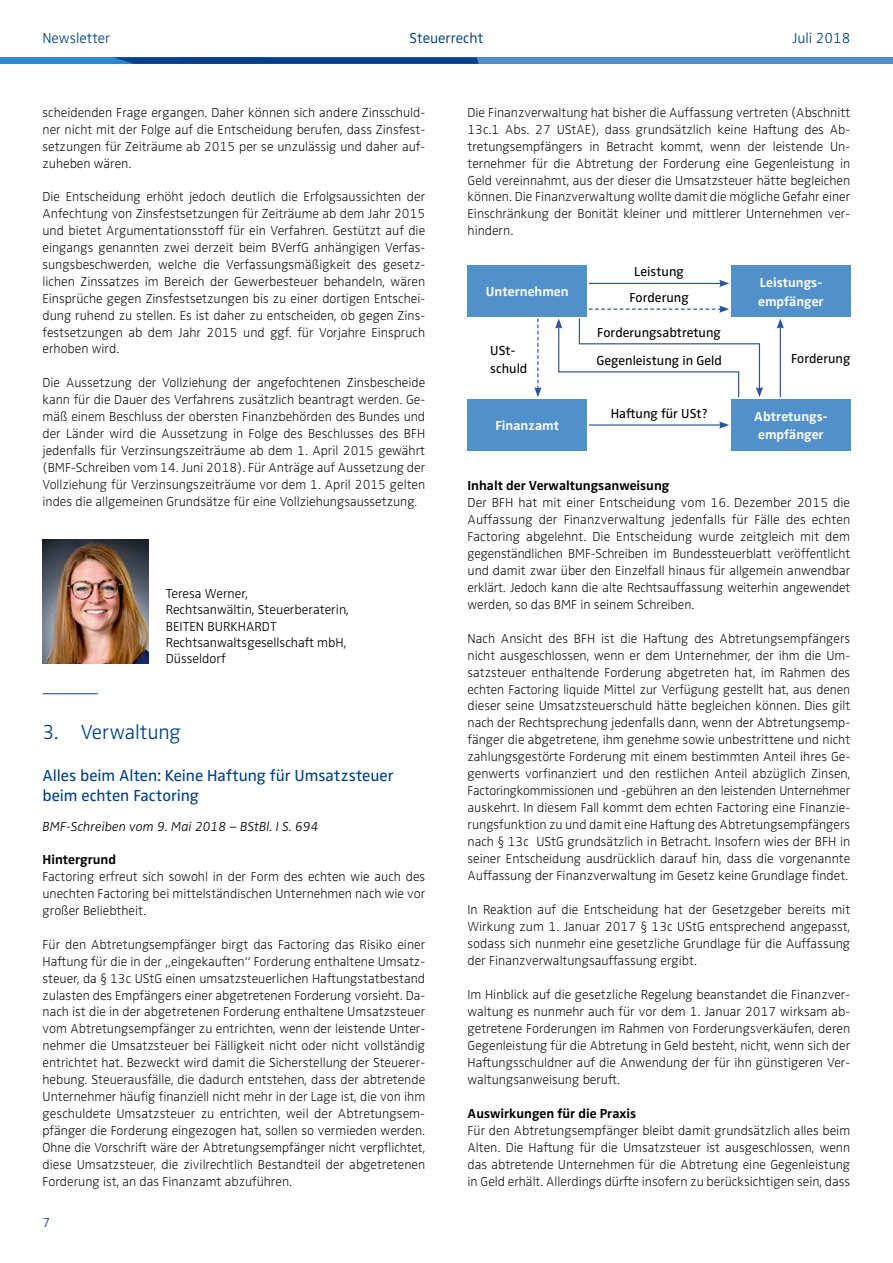
<style>
.page{position:relative;width:893px;height:1263px;background:#fff}
.page>*{position:absolute;margin:0;border:0;box-sizing:border-box;transform-origin:0 0}
.t1{font:300 21px "Zwo OT";letter-spacing:-.01em;color:#004086}
.t2{font:16.5px/19.8px "Zwo OT";color:#004086}
.t3{font:300 15px "Zwo OT";color:#004086}
.t4{font:300 15px "Zwo OT";color:#004086}
.t5{font:300 expanded 13.5px/17px "Zwo OT";color:#000;text-align:justify}
.t6{font:300 13.5px/16.2px "Zwo OT";color:#000}
.t7{font:13.5px/25.8px "Zwo OT";color:#000}
.t8{font:700 13.5px "Zwo OT";color:#000}
.t9{font:700 13.5px/18.8px "Zwo OT";color:#fff}
.t10{font:italic 300 13.5px "Zwo OT";color:#000}
.t11{font:300 13.5px "Zwo OT";color:#004086}
</style>
<div class="page">
<div style="left:0;top:57px;width:893px;height:7px;background:#298bcb"></div>
<svg style="left:114px;top:57px;width:779px;height:7px;background:#2c6dae"></svg>
<img style="left:43px;top:540px;width:106px;height:123px">
<hr style="left:43px;top:693px;width:55px;height:1px;background:#004086">
<div style="left:468px;top:265px;width:119px;height:51px;background:#5290cc"></div>
<div style="left:731px;top:265px;width:119px;height:51px;background:#5290cc"></div>
<div style="left:468px;top:399px;width:119px;height:51px;background:#5290cc"></div>
<div style="left:731px;top:399px;width:119px;height:51px;background:#5290cc"></div>
<hr style="left:589px;top:283px;width:132px;height:1px;background:#2a54a2">
<svg style="left:719px;top:280px;width:10px;height:7px"></svg>
<hr style="left:589px;top:424px;width:132px;height:2px;background:#2a54a2">
<svg style="left:719px;top:421px;width:10px;height:8px"></svg>
<svg style="left:534px;top:318px;width:8px;height:79px"></svg>
<hr style="left:780px;top:326px;width:1px;height:71px;background:#2a54a2">
<svg style="left:777px;top:318px;width:7px;height:11px"></svg>
<svg style="left:555px;top:305px;width:208px;height:93px"></svg>
<p class="t3" style="left:42px;top:29px;width:69px">Newsletter</p>
<p class="t4" style="left:409px;top:29px;width:75px">Steuerrecht</p>
<p class="t3" style="left:792px;top:29px;width:60px">Juli 2018</p>
<p class="t5" style="left:43px;top:104px;width:384px">scheidenden Frage ergangen. Daher können sich andere Zinsschuld&shy;ner nicht mit der Folge auf die Entscheidung berufen, dass Zinsfest&shy;setzungen für Zeiträume ab 2015 per se unzulässig und daher auf&shy;zuheben wären.</p>
<p class="t5" style="left:43px;top:189px;width:384px">Die Entscheidung erhöht jedoch deutlich die Erfolgsaussichten der Anfechtung von Zinsfestsetzungen für Zeiträume ab dem Jahr 2015 und bietet Argumentationsstoff für ein Verfahren. Gestützt auf die eingangs genannten zwei derzeit beim BVerfG anhängigen Verfas&shy;sungsbeschwerden, welche die Verfassungsmäßigkeit des gesetz&shy;lichen Zinssatzes im Bereich der Gewerbesteuer behandeln, wären Einsprüche gegen Zinsfestsetzungen bis zu einer dortigen Entschei&shy;dung ruhend zu stellen. Es ist daher zu entscheiden, ob gegen Zins&shy;festsetzungen ab dem Jahr 2015 und ggf. für Vorjahre Einspruch erhoben wird.</p>
<p class="t5" style="left:43px;top:375px;width:384px">Die Aussetzung der Vollziehung der angefochtenen Zinsbescheide kann für die Dauer des Verfahrens zusätzlich beantragt werden. Ge&shy;mäß einem Beschluss der obersten Finanzbehörden des Bundes und der Länder wird die Aussetzung in Folge des Beschlusses des BFH jedenfalls für Verzinsungszeiträume ab dem 1. April 2015 gewährt (BMF-Schreiben vom 14. Juni 2018). Für Anträge auf Aussetzung der Vollziehung für Verzinsungszeiträume vor dem 1. April 2015 gelten indes die allgemeinen Grundsätze für eine Vollziehungsaussetzung.</p>
<p class="t6" style="left:166px;top:586px;width:185px">Teresa Werner,<br>Rechtsanwältin, Steuerberaterin,<br>BEITEN BURKHARDT<br>Rechtsanwaltsgesellschaft mbH,<br>Düsseldorf</p>
<h1 class="t1" style="left:43px;top:720px;width:140px">3. Verwaltung</h1>
<p class="t2" style="left:43px;top:766px;width:353px">Alles beim Alten: Keine Haftung für Umsatzsteuer beim echten Factoring</p>
<p class="t10" style="left:43px;top:818px;width:277px">BMF-Schreiben vom 9. Mai 2018 – BStBl. I S. 694</p>
<p class="t8" style="left:43px;top:852px;width:75px">Hintergrund</p>
<p class="t5" style="left:43px;top:868px;width:384px">Factoring erfreut sich sowohl in der Form des echten wie auch des unechten Factoring bei mittelständischen Unternehmen nach wie vor großer Beliebtheit.</p>
<p class="t5" style="left:43px;top:936px;width:384px">Für den Abtretungsempfänger birgt das Factoring das Risiko einer Haftung für die in der „eingekauften“ Forderung enthaltene Umsatz&shy;steuer, da § 13c UStG einen umsatzsteuerlichen Haftungstatbestand zulasten des Empfängers einer abgetretenen Forderung vorsieht. Da&shy;nach ist die in der abgetretenen Forderung enthaltene Umsatzsteuer vom Abtretungsempfänger zu entrichten, wenn der leistende Unter&shy;nehmer die Umsatzsteuer bei Fälligkeit nicht oder nicht vollständig entrichtet hat. Bezweckt wird damit die Sicherstellung der Steuerer&shy;hebung. Steuerausfälle, die dadurch entstehen, dass der abtretende Unternehmer häufig finanziell nicht mehr in der Lage ist, die von ihm geschuldete Umsatzsteuer zu entrichten, weil der Abtretungsem&shy;pfänger die Forderung eingezogen hat, sollen so vermieden werden.<br>Ohne die Vorschrift wäre der Abtretungsempfänger nicht verpflichtet, diese Umsatzsteuer, die zivilrechtlich Bestandteil der abgetretenen Forderung ist, an das Finanzamt abzuführen.</p>
<p class="t11" style="left:43px;top:1214px;width:9px">7</p>
<p class="t5" style="left:468px;top:104px;width:384px">Die Finanzverwaltung hat bisher die Auffassung vertreten (Abschnitt 13c.1 Abs. 27 UStAE), dass grundsätzlich keine Haftung des Ab&shy;tretungsempfängers in Betracht kommt, wenn der leistende Un&shy;ternehmer für die Abtretung der Forderung eine Gegenleistung in Geld vereinnahmt, aus der dieser die Umsatzsteuer hätte begleichen können. Die Finanzverwaltung wollte damit die mögliche Gefahr einer Einschränkung der Bonität kleiner und mittlerer Unternehmen ver&shy;hindern.</p>
<p class="t7" style="left:629px;top:259px;width:61px;text-align:center">Leistung<br>Forderung</p>
<p class="t7" style="left:596px;top:318px;width:127px;line-height:28px">Forderungsabtretung<br>Gegenleistung in Geld</p>
<p class="t9" style="left:486px;top:282px;width:84px">Unternehmen</p>
<p class="t9" style="left:758px;top:273px;width:67px">Leistungs&shy;empfänger</p>
<p class="t7" style="left:490px;top:341px;width:39px;line-height:18.8px">USt&shy;schuld</p>
<p class="t7" style="left:791px;top:346px;width:61px">Forderung</p>
<p class="t7" style="left:611px;top:401px;width:98px">Haftung für USt?</p>
<p class="t9" style="left:495px;top:416px;width:65px">Finanzamt</p>
<p class="t9" style="left:754px;top:407px;width:75px">Abtretungs&shy;empfänger</p>
<p class="t8" style="left:468px;top:477px;width:203px">Inhalt der Verwaltungsanweisung</p>
<p class="t5" style="left:468px;top:494px;width:384px">Der BFH hat mit einer Entscheidung vom 16. Dezember 2015 die Auffassung der Finanzverwaltung jedenfalls für Fälle des echten Factoring abgelehnt. Die Entscheidung wurde zeitgleich mit dem gegenständlichen BMF-Schreiben im Bundessteuerblatt veröffentlicht und damit zwar über den Einzelfall hinaus für allgemein anwendbar erklärt. Jedoch kann die alte Rechtsauffassung weiterhin angewendet werden, so das BMF in seinem Schreiben.</p>
<p class="t5" style="left:468px;top:630px;width:384px">Nach Ansicht des BFH ist die Haftung des Abtretungsempfängers nicht ausgeschlossen, wenn er dem Unternehmer, der ihm die Um&shy;satzsteuer enthaltende Forderung abgetreten hat, im Rahmen des echten Factoring liquide Mittel zur Verfügung gestellt hat, aus denen dieser seine Umsatzsteuerschuld hätte begleichen können. Dies gilt nach der Rechtsprechung jedenfalls dann, wenn der Abtretungsemp&shy;fänger die abgetretene, ihm genehme sowie unbestrittene und nicht zahlungsgestörte Forderung mit einem bestimmten Anteil ihres Ge&shy;genwerts vorfinanziert und den restlichen Anteil abzüglich Zinsen, Factoringkommissionen und -gebühren an den leistenden Unternehmer auskehrt. In diesem Fall kommt dem echten Factoring eine Finanzie&shy;rungsfunktion zu und damit eine Haftung des Abtretungsempfängers nach § 13c UStG grundsätzlich in Betracht. Insofern wies der BFH in seiner Entscheidung ausdrücklich darauf hin, dass die vorgenannte Auffassung der Finanzverwaltung im Gesetz keine Grundlage findet.</p>
<p class="t5" style="left:468px;top:901px;width:384px">In Reaktion auf die Entscheidung hat der Gesetzgeber bereits mit Wirkung zum 1. Januar 2017 § 13c UStG entsprechend angepasst, sodass sich nunmehr eine gesetzliche Grundlage für die Auffassung der Finanzverwaltungsauffassung ergibt.</p>
<p class="t5" style="left:468px;top:986px;width:384px">Im Hinblick auf die gesetzliche Regelung beanstandet die Finanzver&shy;waltung es nunmehr auch für vor dem 1. Januar 2017 wirksam ab&shy;getretene Forderungen im Rahmen von Forderungsverkäufen, deren Gegenleistung für die Abtretung in Geld besteht, nicht, wenn sich der Haftungsschuldner auf die Anwendung der für ihn günstigeren Ver&shy;waltungsanweisung beruft.</p>
<p class="t8" style="left:468px;top:1105px;width:170px">Auswirkungen für die Praxis</p>
<p class="t5" style="left:468px;top:1122px;width:384px">Für den Abtretungsempfänger bleibt damit grundsätzlich alles beim Alten. Die Haftung für die Umsatzsteuer ist ausgeschlossen, wenn das abtretende Unternehmen für die Abtretung eine Gegenleistung in Geld erhält. Allerdings dürfte insofern zu berücksichtigen sein, dass</p>
</div>
